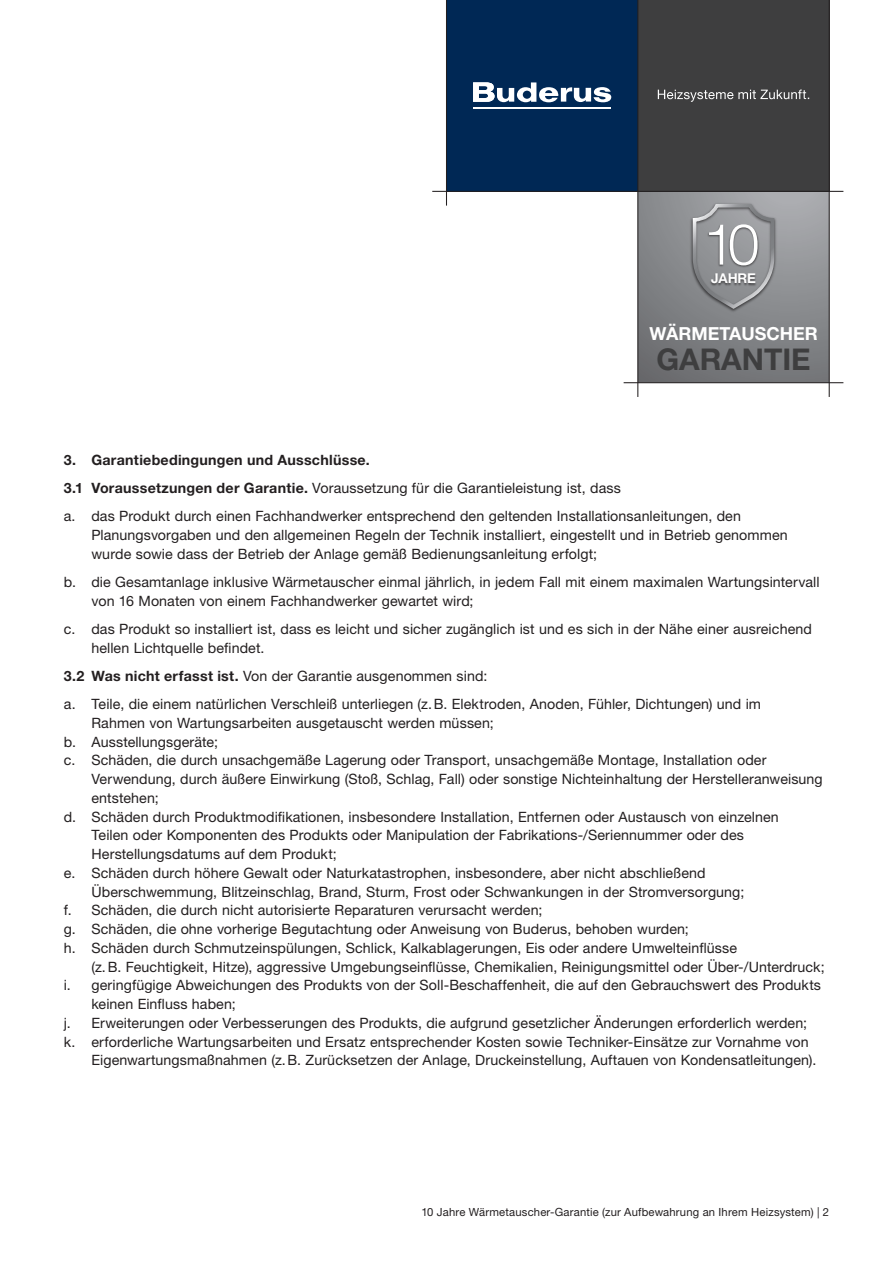
<style>
.page{position:relative;width:893px;height:1263px;background:#fff}
.page>*{position:absolute;margin:0;border:0;box-sizing:border-box;transform-origin:0 0}
.t1{font:300 57px "Helvetica Neue LT Pro";color:#fff}
.t2{font:700 30px "Helvetica Neue LT Pro";color:#3e3e3f}
.t3{font:700 18px "Helvetica Neue LT Pro";color:#fff}
.t4{font:14.25px/28.2px "Helvetica Neue LT Pro";letter-spacing:.005em;color:#231f20}
.t5{font:700 13.5px "Helvetica Neue LT Pro";letter-spacing:-.005em;color:#fff}
.t6{font:11.25px "Helvetica Neue LT Pro";letter-spacing:.015em;color:#231f20}
.s1{font-weight:700}
</style>
<div class="page">
<svg style="left:638px;top:192px;width:191px;height:190px;background:#86878a"></svg>
<img style="left:708px;top:281px;width:51px;height:9px">
<img style="left:701px;top:214px;width:61px;height:67px">
<div style="left:638px;top:0;width:191px;height:191px;background:#3e3e3f"></div>
<svg style="left:658px;top:90px;width:151px;height:12px"></svg>
<div style="left:446px;top:0;width:192px;height:191px;background:#002855"></div>
<hr style="left:473px;top:107px;width:137px;height:2px;background:#fff">
<svg style="left:473px;top:82px;width:138px;height:20px"></svg>
<hr style="left:446px;top:0;width:1px;height:206px;background:#231f20">
<hr style="left:637px;top:0;width:1px;height:397px;background:#231f20">
<hr style="left:432px;top:191px;width:411px;height:1px;background:#231f20">
<hr style="left:624px;top:382px;width:219px;height:1px;background:#231f20">
<hr style="left:829px;top:0;width:1px;height:397px;background:#231f20">
<h1 class="t1" style="left:703px;top:209px;width:57px">10</h1>
<p class="t5" style="left:711px;top:270px;width:46px">JAHRE</p>
<p class="t3" style="left:649px;top:322px;width:170px">WÄRMETAUSCHER</p>
<h2 class="t2" style="left:656px;top:340px;width:156px">GARANTIE</h2>
<p class="t4" style="left:64px;top:446px;width:679px"><span class="s1">3. Garantiebedingungen und Ausschlüsse.<br>3.1 Voraussetzungen der Garantie.</span> Voraussetzung für die Garantieleistung ist, dass<br>a. das Produkt durch einen Fachhandwerker entsprechend den geltenden Installationsanleitungen, den</p>
<p class="t4" style="left:91px;top:525px;width:698px;line-height:18.8px">Planungsvorgaben und den allgemeinen Regeln der Technik installiert, eingestellt und in Betrieb genommen wurde sowie dass der Betrieb der Anlage gemäß Bedienungsanleitung erfolgt;</p>
<p class="t4" style="left:91px;top:572px;width:730px;line-height:18.8px;text-indent:-28px">b. die Gesamtanlage inklusive Wärmetauscher einmal jährlich, in jedem Fall mit einem maximalen Wartungsintervall von 16 Monaten von einem Fachhandwerker gewartet wird;</p>
<p class="t4" style="left:91px;top:619px;width:722px;line-height:18.8px;text-indent:-28px">c. das Produkt so installiert ist, dass es leicht und sicher zugänglich ist und es sich in der Nähe einer ausreichend hellen Lichtquelle befindet.</p>
<p class="t4" style="left:64px;top:661px;width:699px"><span class="s1">3.2 Was nicht erfasst ist.</span> Von der Garantie ausgenommen sind:<br>a. Teile, die einem natürlichen Verschleiß unterliegen (z.B. Elektroden, Anoden, Fühler, Dichtungen) und im</p>
<p class="t4" style="left:91px;top:708px;width:404px">Rahmen von Wartungsarbeiten ausgetauscht werden müssen;</p>
<p class="t4" style="left:64px;top:727px;width:156px">b. Ausstellungsgeräte;</p>
<p class="t4" style="left:64px;top:746px;width:704px">c. Schäden, die durch unsachgemäße Lagerung oder Transport, unsachgemäße Montage, Installation oder</p>
<p class="t4" style="left:91px;top:764px;width:733px">Verwendung, durch äußere Einwirkung (Stoß, Schlag, Fall) oder sonstige Nichteinhaltung der Herstelleranweisung</p>
<p class="t4" style="left:91px;top:783px;width:69px">entstehen;</p>
<p class="t4" style="left:64px;top:802px;width:716px">d. Schäden durch Produktmodifikationen, insbesondere Installation, Entfernen oder Austausch von einzelnen</p>
<p class="t4" style="left:91px;top:821px;width:654px">Teilen oder Komponenten des Produkts oder Manipulation der Fabrikations-/Seriennummer oder des</p>
<p class="t4" style="left:91px;top:839px;width:247px">Herstellungsdatums auf dem Produkt;</p>
<p class="t4" style="left:64px;top:858px;width:643px">e. Schäden durch höhere Gewalt oder Naturkatastrophen, insbesondere, aber nicht abschließend</p>
<p class="t4" style="left:91px;top:877px;width:654px">Überschwemmung, Blitzeinschlag, Brand, Sturm, Frost oder Schwankungen in der Stromversorgung;</p>
<p class="t4" style="left:64px;top:896px;width:480px">f. Schäden, die durch nicht autorisierte Reparaturen verursacht werden;</p>
<p class="t4" style="left:64px;top:914px;width:626px">g. Schäden, die ohne vorherige Begutachtung oder Anweisung von Buderus, behoben wurden;</p>
<p class="t4" style="left:64px;top:933px;width:675px">h. Schäden durch Schmutzeinspülungen, Schlick, Kalkablagerungen, Eis oder andere Umwelteinflüsse</p>
<p class="t4" style="left:91px;top:952px;width:735px">(z.B. Feuchtigkeit, Hitze), aggressive Umgebungseinflüsse, Chemikalien, Reinigungsmittel oder Über-/Unterdruck;</p>
<p class="t4" style="left:64px;top:971px;width:759px">i. geringfügige Abweichungen des Produkts von der Soll-Beschaffenheit, die auf den Gebrauchswert des Produkts</p>
<p class="t4" style="left:91px;top:989px;width:146px">keinen Einfluss haben;</p>
<p class="t4" style="left:64px;top:1008px;width:745px">j. Erweiterungen oder Verbesserungen des Produkts, die aufgrund gesetzlicher Änderungen erforderlich werden;</p>
<p class="t4" style="left:64px;top:1027px;width:746px">k. erforderliche Wartungsarbeiten und Ersatz entsprechender Kosten sowie Techniker-Einsätze zur Vornahme von</p>
<p class="t4" style="left:91px;top:1046px;width:726px">Eigenwartungsmaßnahmen (z.B. Zurücksetzen der Anlage, Druckeinstellung, Auftauen von Kondensatleitungen).</p>
<p class="t6" style="left:421px;top:1205px;width:409px">10 Jahre Wärmetauscher-Garantie (zur Aufbewahrung an Ihrem Heizsystem) | 2</p>
</div>
